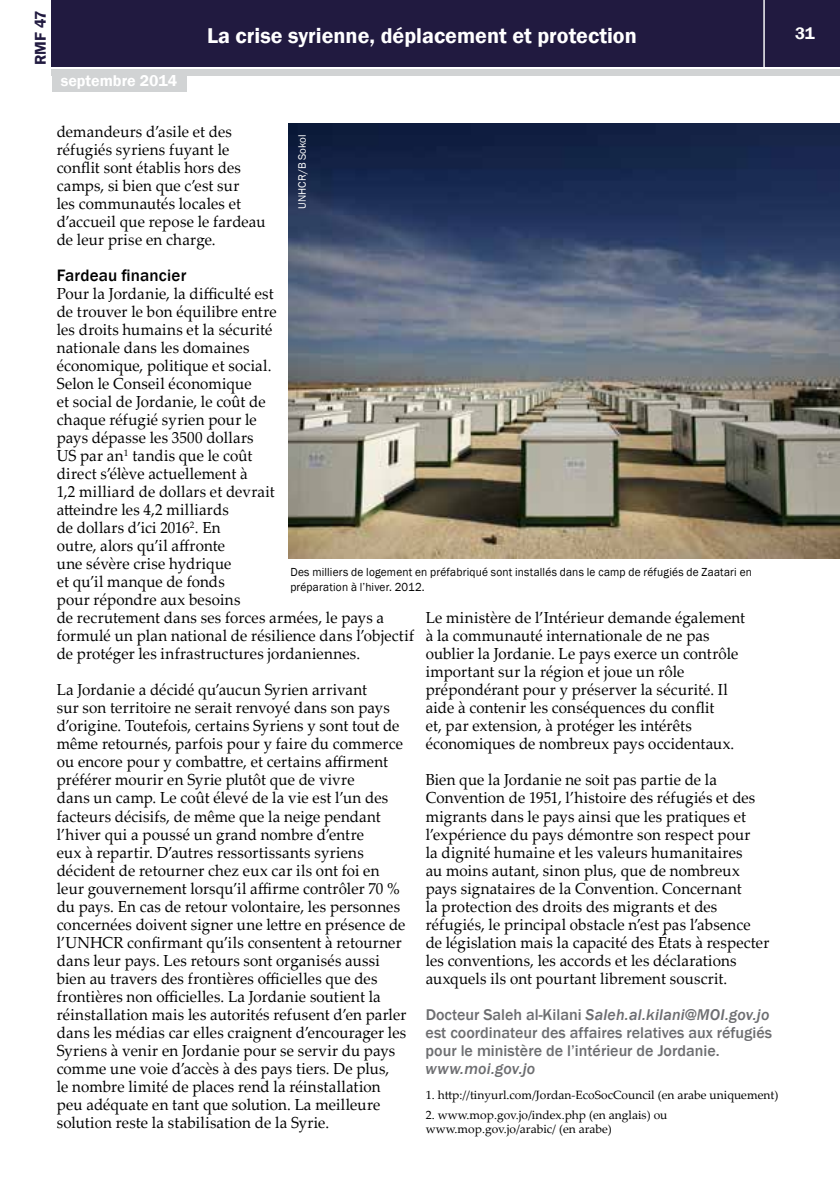
<style>
.page{position:relative;width:840px;height:1191px;background:#fff}
.page>*{position:absolute;margin:0;border:0;box-sizing:border-box;transform-origin:0 0}
.t1{font:600 22px "Franklin Gothic";color:#fff}
.t2{font:500 17px "Franklin Gothic";letter-spacing:.01em;color:#000}
.t3{font:600 17px "Franklin Gothic";color:#fff}
.t4{font:16px/18px "Palatino Linotype";letter-spacing:.01em;color:#000;scale:.94 1}
.t5{font:500 16px/18px "Franklin Gothic";color:#6d6e71}
.t6{font:italic 500 16px "Franklin Gothic";letter-spacing:.01em;color:#6d6e71}
.t7{font:600 16px "Franklin Gothic";color:#fff}
.t8{font:600 16px "Franklin Gothic";color:#211a40}
.t9{font:12px/14px "Palatino Linotype";color:#000}
.t10{font:12px/14.4px "Franklin Gothic";letter-spacing:.02em;color:#000;scale:.95 1}
.t11{font:11px "Franklin Gothic";color:#fff}
.s1{font-style:italic}
</style>
<div class="page">
<div style="left:52px;top:0;width:787px;height:66px;background:#211a40"></div>
<div style="left:52px;top:69px;width:787px;height:6px;background:#d1d3d4"></div>
<hr style="left:763px;top:0;width:1px;height:68px;background:#fff">
<div style="left:52px;top:74px;width:134px;height:18px;background:#d1d3d4"></div>
<img style="left:288px;top:123px;width:551px;height:435px">
<p class="t8" style="left:31px;top:65px;width:57px;rotate:-90deg">RMF 47</p>
<h1 class="t1" style="left:207px;top:22px;width:431px">La crise syrienne, déplacement et protection</h1>
<p class="t3" style="left:794px;top:23px;width:21px">31</p>
<p class="t7" style="left:61px;top:71px;width:118px">septembre 2014</p>
<p class="t4" style="left:57px;top:122px;width:223px">demandeurs d’asile et des réfugiés syriens fuyant le conflit sont établis hors des camps, si bien que c’est sur<br>les communautés locales et d’accueil que repose le fardeau de leur prise en charge.</p>
<p class="t2" style="left:57px;top:265px;width:131px">Fardeau financier</p>
<p class="t4" style="left:57px;top:284px;width:381px">Pour la Jordanie, la difficulté est<br>de trouver le bon équilibre entre<br>les droits humains et la sécurité<br>nationale dans les domaines<br>économique, politique et social.<br>Selon le Conseil économique<br>et social de Jordanie, le coût de<br>chaque réfugié syrien pour le<br>pays dépasse les 3500 dollars<br>US par an<sup>1</sup> tandis que le coût<br>direct s’élève actuellement à<br>1,2 milliard de dollars et devrait<br>atteindre les 4,2 milliards<br>de dollars d’ici 2016<sup>2</sup>. En<br>outre, alors qu’il affronte<br>une sévère crise hydrique<br>et qu’il manque de fonds<br>pour répondre aux besoins<br>de recrutement dans ses forces armées, le pays a formulé un plan national de résilience dans l’objectif de protéger les infrastructures jordaniennes.</p>
<p class="t4" style="left:57px;top:680px;width:373px">La Jordanie a décidé qu’aucun Syrien arrivant<br>sur son territoire ne serait renvoyé dans son pays d’origine. Toutefois, certains Syriens y sont tout de même retournés, parfois pour y faire du commerce ou encore pour y combattre, et certains affirment préférer mourir en Syrie plutôt que de vivre<br>dans un camp. Le coût élevé de la vie est l’un des facteurs décisifs, de même que la neige pendant l’hiver qui a poussé un grand nombre d’entre<br>eux à repartir. D’autres ressortissants syriens décident de retourner chez eux car ils ont foi en leur gouvernement lorsqu’il affirme contrôler 70 % du pays. En cas de retour volontaire, les personnes concernées doivent signer une lettre en présence de l’UNHCR confirmant qu’ils consentent à retourner dans leur pays. Les retours sont organisés aussi bien au travers des frontières officielles que des frontières non officielles. La Jordanie soutient la réinstallation mais les autorités refusent d’en parler dans les médias car elles craignent d’encourager les Syriens à venir en Jordanie pour se servir du pays comme une voie d’accès à des pays tiers. De plus,<br>le nombre limité de places rend la réinstallation peu adéquate en tant que solution. La meilleure solution reste la stabilisation de la Syrie.</p>
<p class="t11" style="left:295px;top:208px;width:75px;rotate:-90deg">UNHCR/B Sokol</p>
<p class="t10" style="left:290px;top:565px;width:487px">Des milliers de logement en préfabriqué sont installés dans le camp de réfugiés de Zaatari en préparation à l’hiver. 2012.</p>
<p class="t4" style="left:425px;top:608px;width:341px">Le ministère de l’Intérieur demande également à la communauté internationale de ne pas oublier la Jordanie. Le pays exerce un contrôle important sur la région et joue un rôle prépondérant pour y préserver la sécurité. Il aide à contenir les conséquences du conflit<br>et, par extension, à protéger les intérêts économiques de nombreux pays occidentaux.</p>
<p class="t4" style="left:425px;top:770px;width:367px">Bien que la Jordanie ne soit pas partie de la Convention de 1951, l’histoire des réfugiés et des migrants dans le pays ainsi que les pratiques et l’expérience du pays démontre son respect pour<br>la dignité humaine et les valeurs humanitaires<br>au moins autant, sinon plus, que de nombreux pays signataires de la Convention. Concernant<br>la protection des droits des migrants et des réfugiés, le principal obstacle n’est pas l’absence de législation mais la capacité des États à respecter les conventions, les accords et les déclarations auxquels ils ont pourtant librement souscrit.</p>
<p class="t5" style="left:425px;top:1005px;width:348px">Docteur Saleh al-Kilani <span class="s1">Saleh.al.kilani@MOI.gov.jo </span>est coordinateur des affaires relatives aux réfugiés pour le ministère de l’intérieur de Jordanie.</p>
<p class="t6" style="left:425px;top:1058px;width:111px">www.moi.gov.jo</p>
<p class="t9" style="left:425px;top:1087px;width:354px">1. http://tinyurl.com/Jordan-EcoSocCouncil (en arabe uniquement)</p>
<p class="t9" style="left:425px;top:1107px;width:243px">2. www.mop.gov.jo/index.php (en anglais) ou www.mop.gov.jo/arabic/ (en arabe)</p>
</div>
